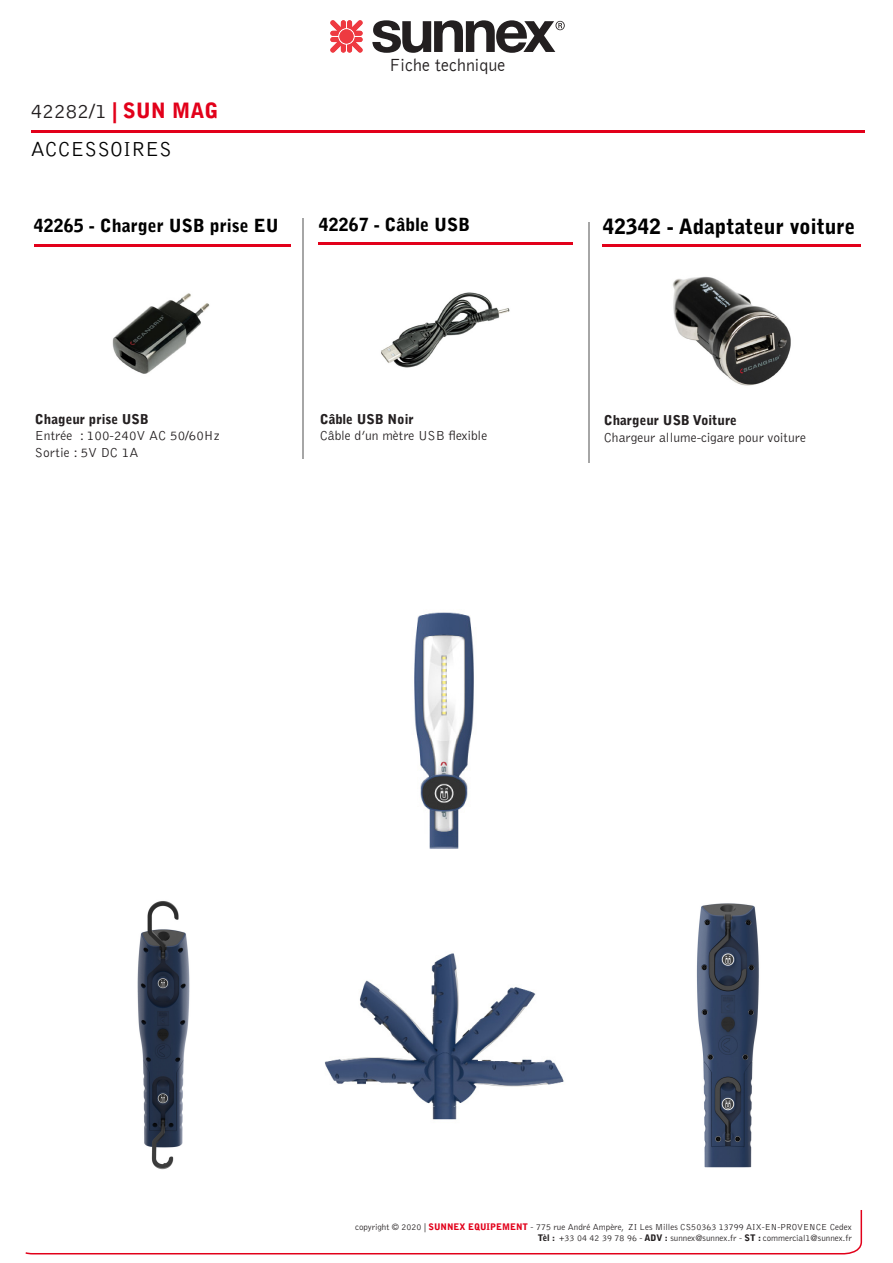
<style>
.page{position:relative;width:893px;height:1263px;background:#fff}
.page>*{position:absolute;margin:0;border:0;box-sizing:border-box;transform-origin:0 0}
.t1{font:900 21px "Bell Gothic Std";color:#000}
.t2{font:300 21px "Bell Gothic Std";color:#231f20}
.t3{font:300 21px "Bell Gothic Std";color:#000}
.t4{font:900 18px "Bell Gothic Std";color:#000}
.t5{font:300 18px "Bell Gothic";color:#231f20}
.t6{font:300 13.5px "Bell Gothic Std";color:#231f20}
.t7{font:900 13.5px "Bell Gothic Std";color:#231f20}
.t8{font:300 9px "Bell Gothic Std";color:#231f20}
.s1{font-weight:900;color:#e2001a}
.s2{font-weight:900}
</style>
<div class="page">
<svg style="left:25px;top:1210px;width:838px;height:45px"></svg>
<svg style="left:330px;top:20px;width:33px;height:33px"></svg>
<svg style="left:372px;top:20px;width:192px;height:33px"></svg>
<hr style="left:31px;top:130px;width:833px;height:3px;background:#e2001a">
<hr style="left:34px;top:244px;width:256px;height:3px;background:#e2001a">
<hr style="left:303px;top:218px;width:1px;height:241px;background:#a6a6a6">
<hr style="left:319px;top:243px;width:254px;height:2px;background:#e2001a">
<img style="left:381px;top:292px;width:129px;height:76px">
<hr style="left:588px;top:222px;width:1px;height:240px;background:#a6a6a6">
<hr style="left:603px;top:244px;width:258px;height:3px;background:#e2001a">
<img style="left:673px;top:276px;width:118px;height:110px">
<img style="left:112px;top:293px;width:98px;height:81px">
<img style="left:324px;top:953px;width:240px;height:167px">
<img style="left:696px;top:903px;width:63px;height:265px">
<img style="left:137px;top:901px;width:53px;height:269px">
<img style="left:414px;top:612px;width:60px;height:237px">
<p class="t2" style="left:31px;top:100px;width:189px">42282/1 <span class="s1">| SUN MAG</span></p>
<p class="t3" style="left:31px;top:138px;width:143px">ACCESSOIRES</p>
<p class="t4" style="left:34px;top:215px;width:246px">42265 - Charger USB prise EU</p>
<p class="t5" style="left:390px;top:55px;width:118px">Fiche technique</p>
<p class="t4" style="left:319px;top:214px;width:153px">42267 - Câble USB</p>
<p class="t7" style="left:35px;top:411px;width:115px">Chageur prise USB</p>
<p class="t6" style="left:35px;top:429px;width:186px">Entrée : 100-240V AC 50/60Hz</p>
<p class="t6" style="left:35px;top:445px;width:105px">Sortie : 5V DC 1A</p>
<p class="t7" style="left:320px;top:411px;width:96px">Câble USB Noir</p>
<p class="t6" style="left:320px;top:429px;width:169px">Câble d’un mètre USB flexible</p>
<p class="t1" style="left:603px;top:214px;width:254px">42342 - Adaptateur voiture</p>
<p class="t7" style="left:604px;top:413px;width:135px">Chargeur USB Voiture</p>
<p class="t6" style="left:604px;top:430px;width:204px">Chargeur allume-cigare pour voiture</p>
<p class="t8" style="left:355px;top:1222px;width:498px">copyright © 2020 | <span class="s1">SUNNEX EQUIPEMENT</span> - 775 rue André Ampère, ZI Les Milles CS50363 13799 AIX-EN-PROVENCE Cedex</p>
<p class="t8" style="left:538px;top:1233px;width:316px"><span class="s2">Tèl :</span> +33 04 42 39 78 96 - <span class="s2">ADV :</span> sunnex@sunnex.fr - <span class="s2">ST :</span> commercial1@sunnex.fr</p>
</div>
